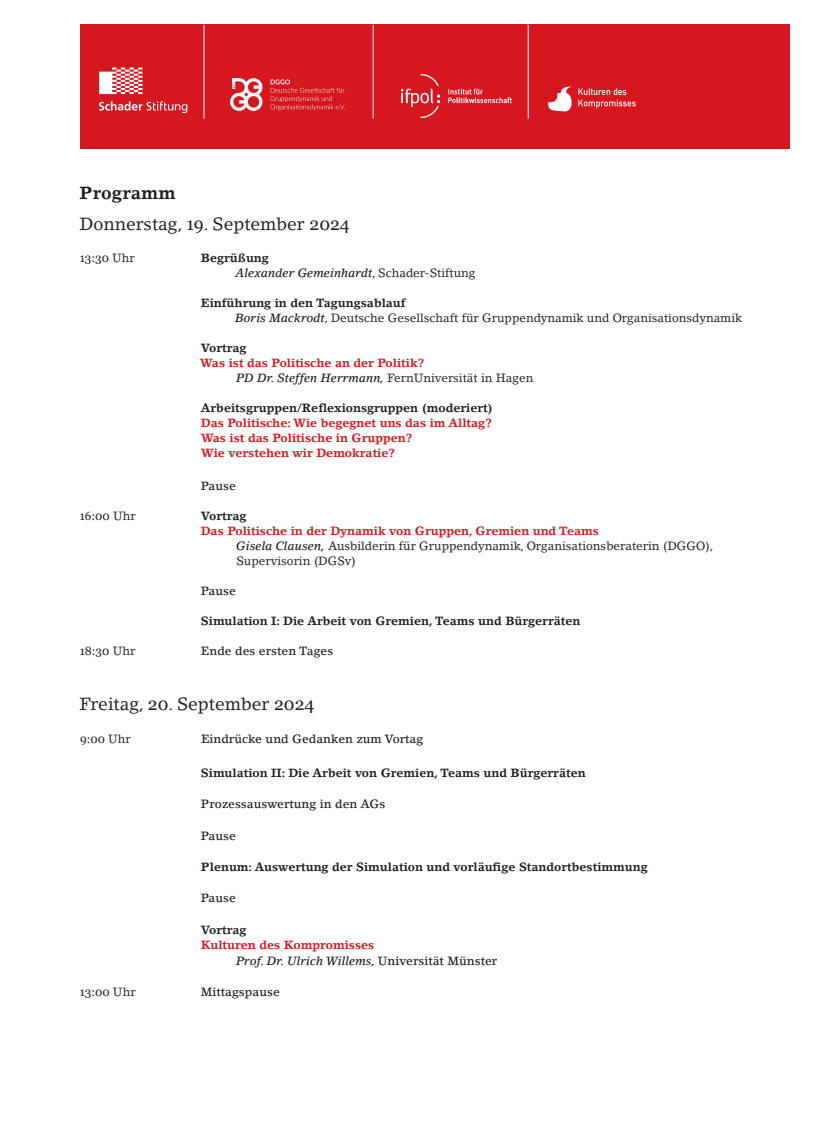
<style>
.page{position:relative;width:815px;height:1124px;background:#fff}
.page>*{position:absolute;margin:0;border:0;box-sizing:border-box;transform-origin:0 0}
.T2_Programm_Datum{font:17.5px/31.2px "Lino Letter Std";color:#231f20}
.T2_Programm_Uhrzeit_Absatz{font:700 11.88px "Lino Letter Std";color:#231f20}
.T2_Programm_Uhrzeit_Absatz-2{font:700 11.88px/15px "Lino Letter Std";color:#d7171f}
.T2_Programm_Referent_Organisation{font:11.88px/15px "Lino Letter Std";color:#231f20}
.T2_Programm_Referent_Organisation-2{font:italic 500 11.88px "Lino Letter Std";color:#231f20}
.T2_Programm_Uhrzeit_Absatz-3{font:500 11.88px "Lino Letter Std";color:#231f20}
.T2_Programm_Uhrzeit_Absatz-4{font:11.88px "Georgia";color:#231f20}
.T2_Programm_Datum-2{font:500 11.88px "Lino Letter Std";color:#231f20}
.T2_Programm_Datum-3{font:11.88px "Georgia";color:#231f20}
.s1{font-weight:700}
.s2{font-family:"Georgia"}
.s3{font-family:"Lino Letter Std"}
.s4{font-weight:400;font-style:normal}
.s5{font-weight:500;font-style:italic}
.s6{color:#231f20}
.s7{font-style:normal}
</style>
<div class="page">
<div style="left:80px;top:25px;width:710px;height:124px;background:#d7171f"></div>
<hr style="left:204px;top:25px;width:1px;height:94px;background:#fff">
<svg style="left:99px;top:68px;width:43px;height:26px"></svg>
<svg style="left:99px;top:101px;width:88px;height:12px"></svg>
<img style="left:230px;top:78px;width:115px;height:33px">
<img style="left:548px;top:86px;width:88px;height:26px">
<img style="left:402px;top:75px;width:109px;height:43px">
<hr style="left:373px;top:25px;width:1px;height:94px;background:#fff">
<hr style="left:528px;top:25px;width:1px;height:94px;background:#fff">
<p class="T2_Programm_Datum" style="left:79px;top:177px;width:272px"><span class="s1">Programm<br></span>Donnerstag, <span class="s2">19</span>. September <span class="s2">2024</span></p>
<p class="T2_Programm_Uhrzeit_Absatz-4" style="left:80px;top:250px;width:57px">13:30 <span class="s3">Uhr</span></p>
<p class="T2_Programm_Uhrzeit_Absatz" style="left:201px;top:250px;width:69px">Begrüßung</p>
<p class="T2_Programm_Referent_Organisation-2" style="left:236px;top:265px;width:242px">Alexander Gemeinhardt<span class="s4">, Schader-Stiftung</span></p>
<p class="T2_Programm_Uhrzeit_Absatz" style="left:201px;top:296px;width:206px">Einführung in den Tagungsablauf</p>
<p class="T2_Programm_Referent_Organisation" style="left:235px;top:310px;width:508px"><span class="s5">Boris Mackrodt</span>, Deutsche Gesellschaft für Gruppendynamik und Organisationsdynamik</p>
<p class="T2_Programm_Uhrzeit_Absatz-2" style="left:200px;top:340px;width:226px"><span class="s6">Vortrag<br></span>Was ist das Politische an der Politik?</p>
<p class="T2_Programm_Referent_Organisation" style="left:236px;top:370px;width:299px"><span class="s5">PD Dr. Steffen Herrmann,</span> FernUniversität in Hagen</p>
<p class="T2_Programm_Uhrzeit_Absatz" style="left:201px;top:401px;width:293px">Arbeitsgruppen/Reflexionsgruppen (moderiert)</p>
<p class="T2_Programm_Uhrzeit_Absatz-2" style="left:201px;top:415px;width:293px">Das Politische: Wie begegnet uns das im Alltag?</p>
<p class="T2_Programm_Uhrzeit_Absatz-2" style="left:201px;top:430px;width:213px">Was ist das Politische in Gruppen?</p>
<p class="T2_Programm_Uhrzeit_Absatz-2" style="left:201px;top:445px;width:196px">Wie verstehen wir Demokratie?</p>
<p class="T2_Programm_Uhrzeit_Absatz-3" style="left:201px;top:479px;width:36px">Pause</p>
<p class="T2_Programm_Uhrzeit_Absatz-4" style="left:80px;top:509px;width:58px">16:00 <span class="s3">Uhr</span></p>
<p class="T2_Programm_Uhrzeit_Absatz-2" style="left:201px;top:508px;width:400px"><span class="s6">Vortrag<br></span>Das Politische in der Dynamik von Gruppen, Gremien und Teams</p>
<p class="T2_Programm_Referent_Organisation" style="left:236px;top:538px;width:479px"><span class="s5">Gisela Clausen,</span> Ausbilderin für Gruppendynamik, Organisationsberaterin (DGGO),<br>Supervisorin (DGSv)</p>
<p class="T2_Programm_Uhrzeit_Absatz-3" style="left:201px;top:584px;width:36px">Pause</p>
<p class="T2_Programm_Uhrzeit_Absatz" style="left:201px;top:614px;width:381px">Simulation I: Die Arbeit von Gremien, Teams und Bürgerräten</p>
<p class="T2_Programm_Uhrzeit_Absatz-4" style="left:80px;top:644px;width:57px">18:30 <span class="s3">Uhr</span></p>
<p class="T2_Programm_Uhrzeit_Absatz-3" style="left:201px;top:644px;width:134px">Ende des ersten Tages</p>
<p class="T2_Programm_Datum" style="left:79px;top:687px;width:236px">Freitag, <span class="s2">20</span>. September <span class="s2">2024</span></p>
<p class="T2_Programm_Datum-3" style="left:80px;top:732px;width:52px">9:00 <span class="s3">Uhr</span></p>
<p class="T2_Programm_Datum-2" style="left:201px;top:731px;width:224px">Eindrücke und Gedanken zum Vortag</p>
<p class="T2_Programm_Uhrzeit_Absatz" style="left:201px;top:765px;width:386px">Simulation II: Die Arbeit von Gremien, Teams und Bürgerräten</p>
<p class="T2_Programm_Uhrzeit_Absatz-3" style="left:201px;top:796px;width:186px">Prozessauswertung in den AGs</p>
<p class="T2_Programm_Uhrzeit_Absatz-3" style="left:201px;top:828px;width:36px">Pause</p>
<p class="T2_Programm_Uhrzeit_Absatz" style="left:201px;top:859px;width:448px">Plenum: Auswertung der Simulation und vorläufige Standortbestimmung</p>
<p class="T2_Programm_Uhrzeit_Absatz-3" style="left:201px;top:890px;width:36px">Pause</p>
<p class="T2_Programm_Uhrzeit_Absatz-2" style="left:201px;top:921px;width:175px;line-height:15.6px"><span class="s6">Vortrag<br></span>Kulturen des Kompromisses</p>
<p class="T2_Programm_Referent_Organisation-2" style="left:236px;top:953px;width:263px">Prof. Dr. Ulrich Willems, <span class="s7">Universität Münster</span></p>
<p class="T2_Programm_Uhrzeit_Absatz-4" style="left:80px;top:984px;width:57px">13:00 <span class="s3">Uhr</span></p>
<p class="T2_Programm_Uhrzeit_Absatz-3" style="left:201px;top:984px;width:80px">Mittagspause</p>
</div>
